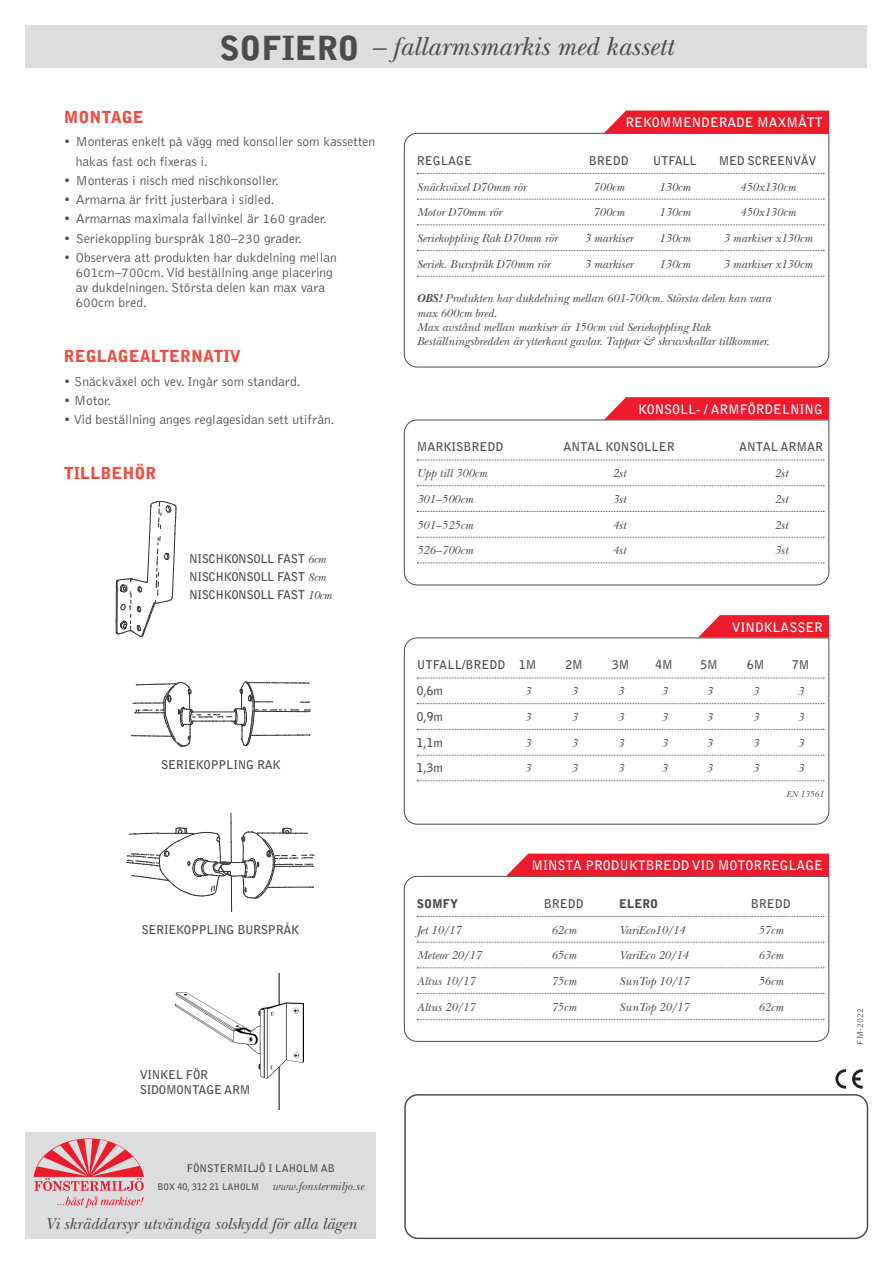
<style>
.page{position:relative;width:893px;height:1263px;background:#fff}
.page>*{position:absolute;margin:0;border:0;box-sizing:border-box;transform-origin:0 0}
.t1{font:italic 27px "New Baskerville";color:#4b4c4d}
.t2{font:italic 16.5px "New Baskerville";color:#4b4c4d}
.t3{font:900 16.5px "Bell Gothic";color:#ef4d42}
.t4{font:300 13.5px/15px "Bell Gothic";color:#4b4c4d}
.t5{font:700 13.05px "Bell Gothic";color:#fff}
.t6{font:italic 12px/14.4px "New Baskerville";color:#4b4c4d}
.t7{font:700 12px/18px "Bell Gothic";letter-spacing:-.02em;color:#4b4c4d}
.t8{font:700 12px "Bell Gothic";color:#4b4c4d}
.t9{font:900 12px "Bell Gothic";color:#4b4c4d}
.t10{font:700 10.5px "Bell Gothic";color:#4b4c4d}
.t11{font:italic 9px "New Baskerville";color:#4b4c4d}
.t12{font:300 9px "Bell Gothic";color:#4b4c4d}
.s1{font-family:"Bell Gothic";font-weight:900;font-style:normal;font-size:33px}
.s2{font-family:"New Baskerville";font-weight:400;font-style:italic}
.s3{font-family:"Bell Gothic";font-weight:700;font-style:normal;font-size:9px}
.s4{font-weight:700}
</style>
<div class="page">
<svg style="left:131px;top:682px;width:180px;height:65px"></svg>
<svg style="left:116px;top:501px;width:60px;height:136px"></svg>
<svg style="left:404px;top:133px;width:425px;height:235px"></svg>
<div style="left:604px;top:111px;width:225px;height:22px;background:#ee1b2d"></div>
<svg style="left:404px;top:419px;width:425px;height:167px"></svg>
<svg style="left:604px;top:397px;width:225px;height:23px;background:#ed293a"></svg>
<svg style="left:404px;top:876px;width:425px;height:166px"></svg>
<svg style="left:506px;top:853px;width:323px;height:23px;background:#ee2839"></svg>
<div style="left:26px;top:1132px;width:350px;height:106px;background:#dcdddf"></div>
<div style="left:26px;top:26px;width:841px;height:42px;background:#dcdddf"></div>
<div style="left:404px;top:1094px;width:464px;height:145px;border:2px solid #4b4c4d;border-radius:13px"></div>
<img style="left:176px;top:974px;width:128px;height:136px">
<svg style="left:33px;top:1138px;width:111px;height:70px"></svg>
<svg style="left:835px;top:1069px;width:11px;height:20px"></svg>
<svg style="left:852px;top:1069px;width:11px;height:20px"></svg>
<svg style="left:404px;top:637px;width:425px;height:188px"></svg>
<svg style="left:698px;top:615px;width:131px;height:22px;background:#ef2f3f"></svg>
<svg style="left:126px;top:814px;width:188px;height:98px"></svg>
<h1 class="t1" style="left:219px;top:31px;width:455px"><span class="s1">SOFIERO</span> – fallarmsmarkis med kassett</h1>
<h2 class="t3" style="left:64px;top:107px;width:82px">MONTAGE</h2>
<p class="t4" style="left:76px;top:133px;width:301px;line-height:19.2px;text-indent:-12px">• Monteras enkelt på vägg med konsoller som kassetten hakas fast och fixeras i.</p>
<p class="t4" style="left:64px;top:173px;width:217px">• Monteras i nisch med nischkonsoller.</p>
<p class="t4" style="left:64px;top:193px;width:212px">• Armarna är fritt justerbara i sidled.</p>
<p class="t4" style="left:64px;top:212px;width:265px">• Armarnas maximala fallvinkel är 160 grader.</p>
<p class="t4" style="left:64px;top:231px;width:240px">• Seriekoppling burspråk 180–230 grader.</p>
<p class="t4" style="left:76px;top:250px;width:263px;text-indent:-12px">• Observera att produkten har dukdelning mellan 601cm–700cm. Vid beställning ange placering av dukdelningen. Största delen kan max vara 600cm bred.</p>
<h2 class="t3" style="left:64px;top:346px;width:179px">REGLAGEALTERNATIV</h2>
<p class="t4" style="left:64px;top:374px;width:238px">• Snäckväxel och vev. Ingår som standard.</p>
<p class="t4" style="left:64px;top:393px;width:49px">• Motor.</p>
<p class="t4" style="left:64px;top:412px;width:272px">• Vid beställning anges reglagesidan sett utifrån.</p>
<h2 class="t3" style="left:64px;top:464px;width:94px">TILLBEHÖR</h2>
<p class="t7" style="left:189px;top:550px;width:144px">NISCHKONSOLL FAST <span class="s2">6cm<br></span>NISCHKONSOLL FAST <span class="s2">8cm<br></span>NISCHKONSOLL FAST <span class="s2">10cm</span></p>
<p class="t7" style="left:161px;top:756px;width:121px">SERIEKOPPLING RAK</p>
<p class="t7" style="left:141px;top:921px;width:159px">SERIEKOPPLING BURSPRÅK</p>
<p class="t7" style="left:140px;top:1068px;width:112px;line-height:15px">VINKEL FÖR<br>SIDOMONTAGE ARM</p>
<p class="t10" style="left:187px;top:1162px;width:150px">FÖNSTERMILJÖ I LAHOLM AB</p>
<p class="t6" style="left:158px;top:1179px;width:208px"><span class="s3">BOX 40, 312 21 LAHOLM</span> www.fonstermiljo.se</p>
<h2 class="t2" style="left:45px;top:1214px;width:313px">Vi skräddarsyr utvändiga solskydd för alla lägen</h2>
<p class="t5" style="left:626px;top:114px;width:199px">REKOMMENDERADE MAXMÅTT</p>
<p class="t8" style="left:417px;top:153px;width:57px">REGLAGE</p>
<p class="t7" style="left:589px;top:151px;width:42px">BREDD</p>
<p class="t7" style="left:653px;top:151px;width:46px">UTFALL</p>
<p class="t7" style="left:719px;top:151px;width:99px">MED SCREENVÄV</p>
<p class="t6" style="left:417px;top:179px;width:111px">Snäckväxel D70mm rör</p>
<p class="t6" style="left:593px;top:179px;width:33px">700cm</p>
<p class="t6" style="left:659px;top:179px;width:33px">130cm</p>
<p class="t6" style="left:740px;top:179px;width:57px">450x130cm</p>
<p class="t6" style="left:417px;top:205px;width:87px">Motor D70mm rör</p>
<p class="t6" style="left:593px;top:205px;width:33px">700cm</p>
<p class="t6" style="left:659px;top:205px;width:33px">130cm</p>
<p class="t6" style="left:740px;top:205px;width:57px">450x130cm</p>
<p class="t6" style="left:417px;top:231px;width:142px">Seriekoppling Rak D70mm rör</p>
<p class="t6" style="left:584px;top:231px;width:50px">3 markiser</p>
<p class="t6" style="left:659px;top:231px;width:33px">130cm</p>
<p class="t6" style="left:723px;top:231px;width:91px">3 markiser x130cm</p>
<p class="t6" style="left:417px;top:257px;width:135px">Seriek. Burspråk D70mm rör</p>
<p class="t6" style="left:584px;top:257px;width:50px">3 markiser</p>
<p class="t6" style="left:659px;top:257px;width:33px">130cm</p>
<p class="t6" style="left:723px;top:257px;width:91px">3 markiser x130cm</p>
<p class="t6" style="left:417px;top:291px;width:356px"><span class="s4">OBS!</span> Produkten har dukdelning mellan 601-700cm. Största delen kan vara max 600cm bred.<br>Max avstånd mellan markiser är 150cm vid Seriekoppling Rak Beställningsbredden är ytterkant gavlar. Tappar &amp; skruvskallar tillkommer.</p>
<p class="t5" style="left:638px;top:401px;width:186px">KONSOLL- / ARMFÖRDELNING</p>
<p class="t8" style="left:417px;top:440px;width:88px">MARKISBREDD</p>
<p class="t8" style="left:563px;top:440px;width:113px">ANTAL KONSOLLER</p>
<p class="t8" style="left:739px;top:440px;width:86px">ANTAL ARMAR</p>
<p class="t6" style="left:417px;top:466px;width:72px">Upp till 300cm</p>
<p class="t6" style="left:612px;top:466px;width:15px">2st</p>
<p class="t6" style="left:774px;top:466px;width:15px">2st</p>
<p class="t6" style="left:417px;top:492px;width:58px">301–500cm</p>
<p class="t6" style="left:612px;top:492px;width:15px">3st</p>
<p class="t6" style="left:774px;top:492px;width:15px">2st</p>
<p class="t6" style="left:417px;top:518px;width:58px">501–525cm</p>
<p class="t6" style="left:612px;top:518px;width:15px">4st</p>
<p class="t6" style="left:774px;top:518px;width:15px">2st</p>
<p class="t6" style="left:417px;top:543px;width:58px">526–700cm</p>
<p class="t6" style="left:612px;top:543px;width:15px">4st</p>
<p class="t6" style="left:774px;top:543px;width:15px">3st</p>
<p class="t5" style="left:732px;top:619px;width:92px">VINDKLASSER</p>
<p class="t8" style="left:417px;top:658px;width:121px">UTFALL/BREDD 1M</p>
<p class="t7" style="left:566px;top:656px;width:19px">2M</p>
<p class="t7" style="left:612px;top:656px;width:19px">3M</p>
<p class="t7" style="left:656px;top:656px;width:19px">4M</p>
<p class="t7" style="left:701px;top:656px;width:19px">5M</p>
<p class="t7" style="left:747px;top:656px;width:19px">6M</p>
<p class="t7" style="left:792px;top:656px;width:19px">7M</p>
<p class="t7" style="left:417px;top:682px;width:28px">0,6m</p>
<p class="t6" style="left:525px;top:684px;width:8px">3</p>
<p class="t6" style="left:571px;top:684px;width:8px">3</p>
<p class="t6" style="left:618px;top:684px;width:8px">3</p>
<p class="t6" style="left:661px;top:684px;width:8px">3</p>
<p class="t6" style="left:706px;top:684px;width:8px">3</p>
<p class="t6" style="left:753px;top:684px;width:8px">3</p>
<p class="t6" style="left:798px;top:684px;width:8px">3</p>
<p class="t7" style="left:417px;top:707px;width:28px">0,9m</p>
<p class="t6" style="left:525px;top:710px;width:8px">3</p>
<p class="t6" style="left:571px;top:710px;width:8px">3</p>
<p class="t6" style="left:618px;top:710px;width:8px">3</p>
<p class="t6" style="left:661px;top:710px;width:8px">3</p>
<p class="t6" style="left:706px;top:710px;width:8px">3</p>
<p class="t6" style="left:753px;top:710px;width:8px">3</p>
<p class="t6" style="left:798px;top:710px;width:8px">3</p>
<p class="t7" style="left:417px;top:733px;width:28px">1,1m</p>
<p class="t6" style="left:525px;top:735px;width:8px">3</p>
<p class="t6" style="left:571px;top:735px;width:8px">3</p>
<p class="t6" style="left:618px;top:735px;width:8px">3</p>
<p class="t6" style="left:661px;top:735px;width:8px">3</p>
<p class="t6" style="left:706px;top:735px;width:8px">3</p>
<p class="t6" style="left:753px;top:735px;width:8px">3</p>
<p class="t6" style="left:798px;top:735px;width:8px">3</p>
<p class="t7" style="left:417px;top:759px;width:28px">1,3m</p>
<p class="t6" style="left:525px;top:761px;width:8px">3</p>
<p class="t6" style="left:571px;top:761px;width:8px">3</p>
<p class="t6" style="left:618px;top:761px;width:8px">3</p>
<p class="t6" style="left:661px;top:761px;width:8px">3</p>
<p class="t6" style="left:706px;top:761px;width:8px">3</p>
<p class="t6" style="left:753px;top:761px;width:8px">3</p>
<p class="t6" style="left:798px;top:761px;width:8px">3</p>
<p class="t11" style="left:787px;top:789px;width:39px">EN 13561</p>
<p class="t5" style="left:531px;top:857px;width:293px">MINSTA PRODUKTBREDD VID MOTORREGLAGE</p>
<p class="t9" style="left:417px;top:896px;width:43px">SOMFY</p>
<p class="t7" style="left:544px;top:894px;width:42px">BREDD</p>
<p class="t9" style="left:619px;top:896px;width:40px">ELERO</p>
<p class="t7" style="left:751px;top:894px;width:42px">BREDD</p>
<p class="t6" style="left:417px;top:922px;width:46px">Jet 10/17</p>
<p class="t6" style="left:551px;top:922px;width:27px">62cm</p>
<p class="t6" style="left:619px;top:922px;width:67px">VariEco10/14</p>
<p class="t6" style="left:758px;top:922px;width:27px">57cm</p>
<p class="t6" style="left:417px;top:948px;width:66px">Meteor 20/17</p>
<p class="t6" style="left:551px;top:948px;width:27px">65cm</p>
<p class="t6" style="left:619px;top:948px;width:71px">VariEco 20/14</p>
<p class="t6" style="left:758px;top:948px;width:27px">63cm</p>
<p class="t6" style="left:417px;top:974px;width:60px">Altus 10/17</p>
<p class="t6" style="left:551px;top:974px;width:27px">75cm</p>
<p class="t6" style="left:619px;top:974px;width:71px">SunTop 10/17</p>
<p class="t6" style="left:758px;top:974px;width:27px">56cm</p>
<p class="t6" style="left:417px;top:1000px;width:60px">Altus 20/17</p>
<p class="t6" style="left:551px;top:1000px;width:27px">75cm</p>
<p class="t6" style="left:619px;top:1000px;width:71px">SunTop 20/17</p>
<p class="t6" style="left:758px;top:1000px;width:27px">62cm</p>
<p class="t12" style="left:855px;top:1045px;width:38px;rotate:-90deg">FM-2022</p>
</div>
